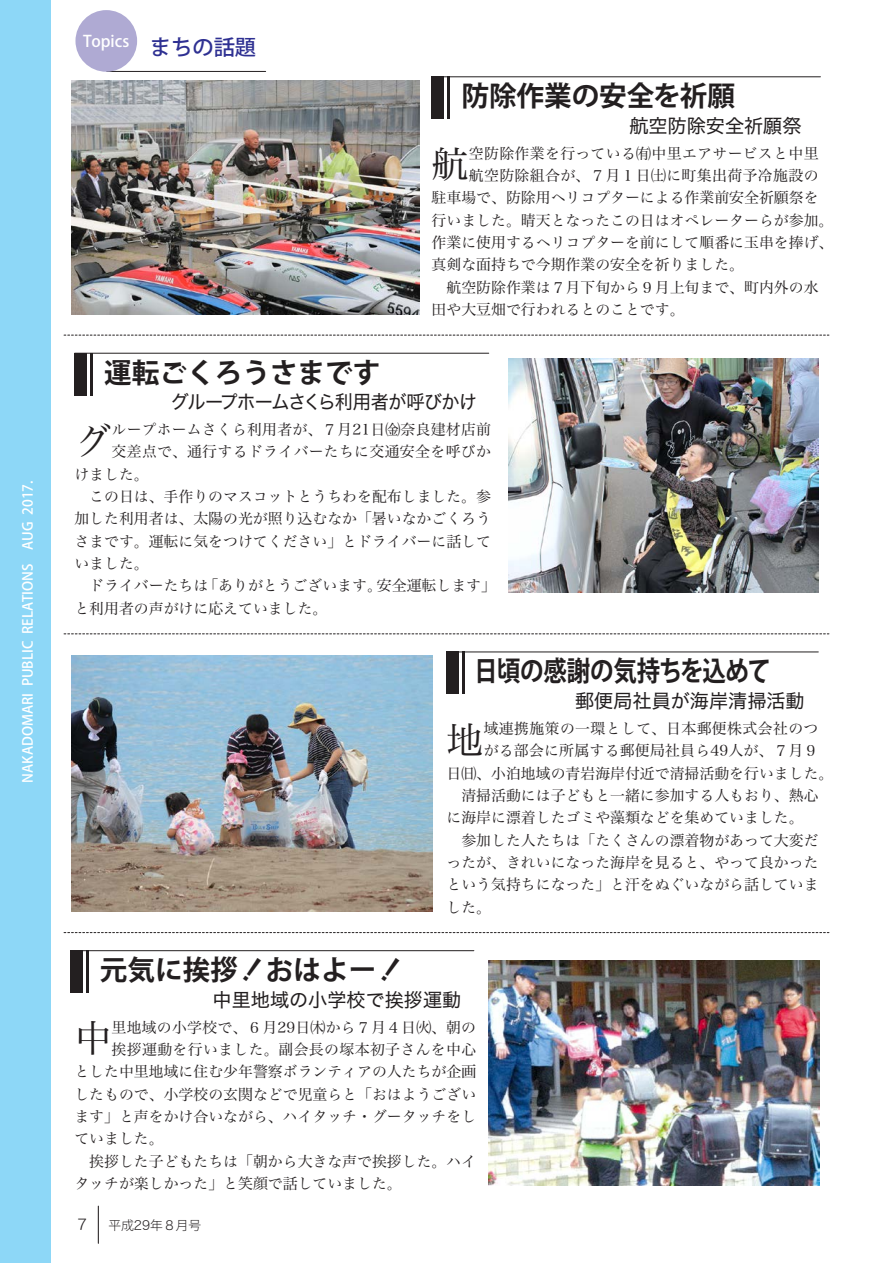
<style>
.page{position:relative;width:893px;height:1263px;background:#fff}
.page>*{position:absolute;margin:0;border:0;box-sizing:border-box;transform-origin:0 0}
.t1{font:37.2px "Hira Min Pro W3";color:#231f20}
.t2{font:700 27.6px "Koz Go Pro";color:#231f20}
.t3{font:700 27.6px "Koz Go Pro";color:#231f20;scale:.85 1}
.t4{font:19.2px "Hira Kaku Std W4";color:#231f20}
.t5{font:19.2px "Hira Kaku Std W4";letter-spacing:-.04em;color:#231f20;scale:.95 1}
.t6{font:500 15.9px "Koz Go Pro";color:#fff}
.t7{font:14.85px "Hira Min Pro W3";color:#231f20}
.t8{font:14.85px "Hira Min Pro W3";letter-spacing:.025em;color:#231f20}
.t9{font:14.85px "Hira Kaku Std W2";color:#231f20}
.t10{font:500 13.8px "Koz Go Pro";color:#fff}
.t11{font:300 12.75px "Koz Go Pro";color:#231f20}
.s1{font-size:21.3px;color:#2e3092}
.s2{font-family:"Koz Min Pro"}
.s3{font-family:"Hira Kaku Pro W6";font-weight:400}
.s4{font-family:"Hira Kaku Std W2";font-weight:400}
</style>
<div class="page">
<hr style="left:98px;top:1206px;width:1px;height:37px;background:#231f20">
<div style="left:0;top:0;width:51px;height:1263px;background:#8dd7f7"></div>
<img style="left:71px;top:656px;width:362px;height:255px">
<img style="left:508px;top:358px;width:311px;height:234px">
<img style="left:488px;top:960px;width:332px;height:225px">
<img style="left:71px;top:81px;width:349px;height:234px">
<div style="left:74px;top:353px;width:13px;height:42px;background:#231f20"></div>
<hr style="left:90px;top:353px;width:2px;height:42px;background:#231f20">
<hr style="left:75px;top:353px;width:414px;height:1px;background:#231f20">
<div style="left:446px;top:652px;width:13px;height:42px;background:#231f20"></div>
<hr style="left:462px;top:652px;width:3px;height:42px;background:#231f20">
<hr style="left:447px;top:652px;width:371px;height:1px;background:#231f20">
<div style="left:70px;top:950px;width:13px;height:43px;background:#231f20"></div>
<hr style="left:86px;top:950px;width:2px;height:43px;background:#231f20">
<hr style="left:70px;top:950px;width:404px;height:1px;background:#231f20">
<div style="left:432px;top:77px;width:12px;height:42px;background:#231f20"></div>
<hr style="left:448px;top:77px;width:2px;height:42px;background:#231f20">
<hr style="left:432px;top:77px;width:388px;height:1px;background:#231f20">
<svg style="left:64px;top:634px;width:765px;height:1px"></svg>
<svg style="left:64px;top:335px;width:765px;height:1px"></svg>
<svg style="left:64px;top:932px;width:765px;height:1px"></svg>
<hr style="left:107px;top:71px;width:159px;height:1px;background:#231f20">
<div style="left:75px;top:10px;width:62px;height:62px;background:#afaad3;border-radius:50%"></div>
<p class="t10" style="left:19px;top:782px;width:304px;rotate:-90deg">NAKADOMARI PUBLIC RELATIONS　AUG 2017.</p>
<p class="t6" style="left:83px;top:31px;width:175px">Topics <span class="s1">まちの話題</span></p>
<p class="t2" style="left:461px;top:78px;width:275px">防除作業の安全を祈願</p>
<p class="t4" style="left:629px;top:111px;width:174px">航空防除安全祈願祭</p>
<p class="t1" style="left:432px;top:133px;width:39px">航</p>
<p class="t8" style="left:469px;top:140px;width:351px">空防除作業を行っている㈲中里エアサービスと中里</p>
<p class="t8" style="left:469px;top:163px;width:351px">航空防除組合が、７月１日㈯に町集出荷予冷施設の</p>
<p class="t7" style="left:432px;top:185px;width:388px">駐車場で、防除用ヘリコプターによる作業前安全祈願祭を</p>
<p class="t7" style="left:432px;top:207px;width:403px">行いました。晴天となったこの日はオペレーターらが参加。</p>
<p class="t7" style="left:432px;top:230px;width:403px">作業に使用するヘリコプターを前にして順番に玉串を捧げ、</p>
<p class="t7" style="left:432px;top:252px;width:314px">真剣な面持ちで今期作業の安全を祈りました。</p>
<p class="t7" style="left:432px;top:274px;width:388px">　航空防除作業は７月下旬から９月上旬まで、町内外の水</p>
<p class="t7" style="left:432px;top:297px;width:254px">田や大豆畑で行われるとのことです。</p>
<p class="t2" style="left:104px;top:355px;width:278px">運転ごくろうさまです</p>
<p class="t5" style="left:171px;top:387px;width:324px">グループホームさくら利用者が呼びかけ</p>
<p class="t1" style="left:74px;top:409px;width:39px">グ</p>
<p class="t7" style="left:112px;top:417px;width:381px">ループホームさくら利用者が、７月21日㈮奈良建材店前</p>
<p class="t8" style="left:112px;top:439px;width:381px">交差点で、通行するドライバーたちに交通安全を呼びか</p>
<p class="t7" style="left:74px;top:461px;width:76px">けました。</p>
<p class="t7" style="left:74px;top:484px;width:418px">　この日は、手作りのマスコットとうちわを配布しました。参</p>
<p class="t7" style="left:74px;top:506px;width:418px">加した利用者は、太陽の光が照り込むなか<span class="s2">「</span>暑いなかごくろう</p>
<p class="t7" style="left:74px;top:528px;width:418px">さまです。運転に気をつけてください<span class="s2">」</span>とドライバーに話して</p>
<p class="t7" style="left:74px;top:551px;width:76px">いました。</p>
<p class="t7" style="left:74px;top:573px;width:423px">　ドライバーたちは<span class="s2">「</span>ありがとうございます。安全運転します<span class="s2">」</span></p>
<p class="t7" style="left:74px;top:595px;width:254px">と利用者の声がけに応えていました。</p>
<p class="t3" style="left:474px;top:653px;width:351px">日頃の感謝の気持ちを込めて</p>
<p class="t4" style="left:575px;top:686px;width:231px">郵便局社員が海岸清掃活動</p>
<p class="t1" style="left:446px;top:708px;width:39px">地</p>
<p class="t8" style="left:484px;top:716px;width:336px">域連携施策の一環として、日本郵便株式会社のつ</p>
<p class="t7" style="left:484px;top:738px;width:336px">がる部会に所属する郵便局社員ら49人が、７月９</p>
<p class="t7" style="left:446px;top:760px;width:388px">日㈰、小泊地域の青岩海岸付近で清掃活動を行いました。</p>
<p class="t7" style="left:446px;top:783px;width:374px">　清掃活動には子どもと一緒に参加する人もおり、熱心</p>
<p class="t7" style="left:446px;top:805px;width:359px">に海岸に漂着したゴミや藻類などを集めていました。</p>
<p class="t7" style="left:446px;top:827px;width:374px">　参加した人たちは<span class="s2">「</span>たくさんの漂着物があって大変だ</p>
<p class="t7" style="left:446px;top:849px;width:374px">ったが、きれいになった海岸を見ると、やって良かった</p>
<p class="t7" style="left:446px;top:872px;width:374px">という気持ちになった<span class="s2">」</span>と汗をぬぐいながら話していま</p>
<p class="t7" style="left:446px;top:894px;width:46px">した。</p>
<p class="t2" style="left:100px;top:952px;width:306px">元気に挨拶<span class="s3">‼</span>おはよー<span class="s3">‼</span></p>
<p class="t4" style="left:213px;top:985px;width:250px">中里地域の小学校で挨拶運動</p>
<p class="t1" style="left:74px;top:1006px;width:39px">中</p>
<p class="t7" style="left:112px;top:1014px;width:366px">里地域の小学校で、６月29日㈭から７月４日㈫、朝の</p>
<p class="t8" style="left:112px;top:1037px;width:366px">挨拶運動を行いました。副会長の塚本初子さんを中心</p>
<p class="t7" style="left:74px;top:1059px;width:403px">とした中里地域に住む少年警察ボランティアの人たちが企画</p>
<p class="t7" style="left:74px;top:1081px;width:403px">したもので、小学校の玄関などで児童らと<span class="s2">「</span>おはようござい</p>
<p class="t7" style="left:74px;top:1104px;width:403px">ます<span class="s2">」</span>と声をかけ合いながら、ハイタッチ・グータッチをし</p>
<p class="t7" style="left:74px;top:1126px;width:91px">ていました。</p>
<p class="t7" style="left:74px;top:1148px;width:403px">　挨拶した子どもたちは<span class="s2">「</span>朝から大きな声で挨拶した。ハイ</p>
<p class="t7" style="left:74px;top:1171px;width:329px">タッチが楽しかった<span class="s2">」</span>と笑顔で話していました。</p>
<p class="t9" style="left:78px;top:1213px;width:11px">7</p>
<p class="t11" style="left:108px;top:1216px;width:94px">平成<span class="s4">29</span>年<span class="s4">８</span>月号</p>
</div>
